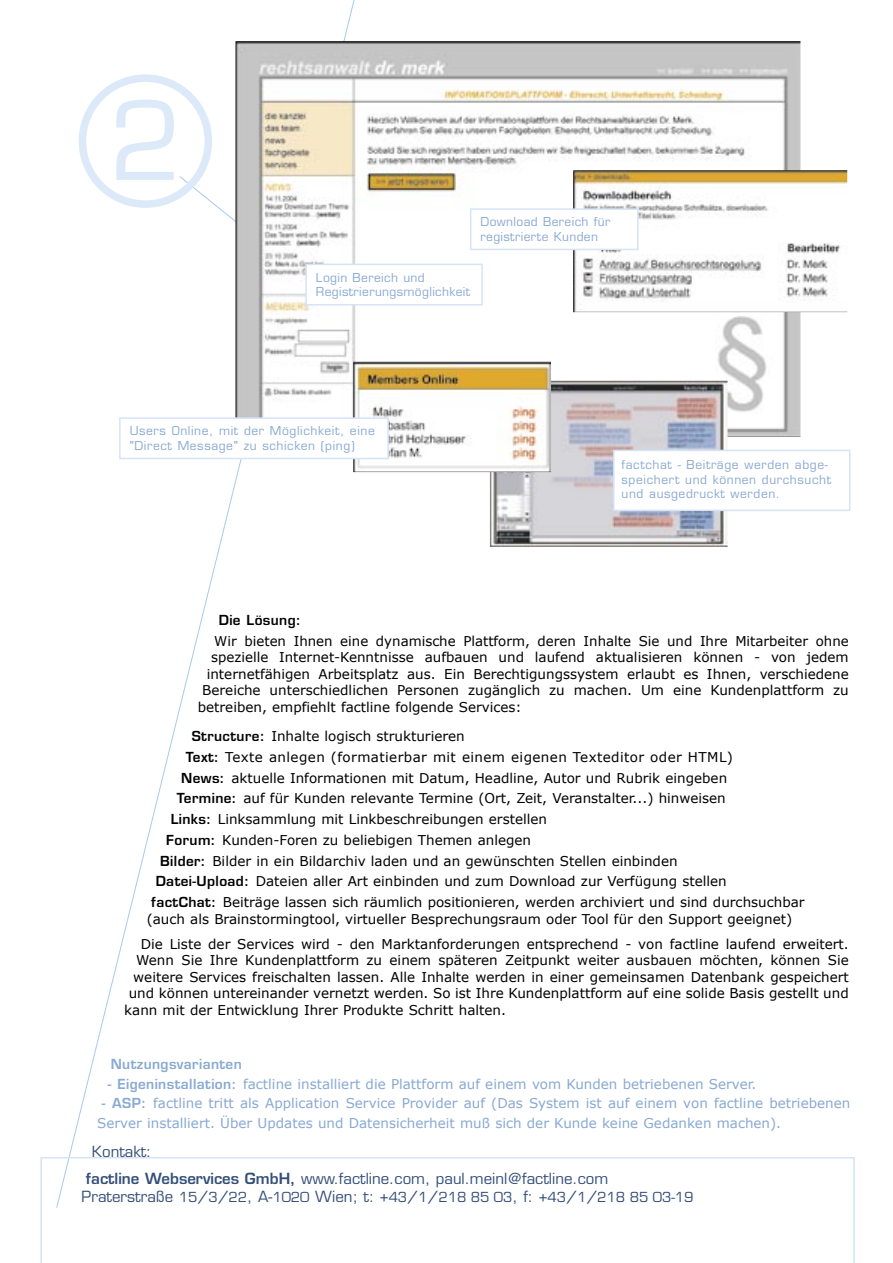
<style>
.page{position:relative;width:893px;height:1263px;background:#fff}
.page>*{position:absolute;margin:0;border:0;box-sizing:border-box;transform-origin:0 0}
.t1{font:106.05px "Eurostile";color:#dce9f8}
.t2{font:15px "Eurostile";color:#344f78}
.t3{font:13.5px "Verdana";color:#000}
.t4{font:13.5px/19.5px "Verdana";color:#88a9d3}
.t5{font:13.5px "Verdana";letter-spacing:.03em;color:#000}
.t6{font:600 13.5px "Eurostile";letter-spacing:.03em;color:#88a9d3}
.t7{font:600 13.5px "Eurostile";letter-spacing:.03em;color:#000}
.t8{font:12px/14.4px "Eurostile";letter-spacing:.05em;color:#88a9d3}
.t9{font:12px "Eurostile";letter-spacing:.03em;color:#88a9d3}
.s1{font-family:"Eurostile";font-weight:600}
.s2{font-weight:600}
.s3{font-size:13.5px}
</style>
<div class="page">
<svg style="left:68px;top:0;width:309px;height:1157px"></svg>
<svg style="left:165px;top:175px;width:70px;height:85px"></svg>
<div style="left:79px;top:74px;width:133px;height:134px;border:7px solid #dce9f8;border-radius:50%"></div>
<svg style="left:40px;top:1157px;width:815px;height:106px"></svg>
<img style="left:235px;top:41px;width:565px;height:396px">
<img style="left:573px;top:170px;width:274px;height:142px">
<img style="left:490px;top:381px;width:238px;height:166px">
<div style="left:614px;top:450px;width:236px;height:60px;background:#fff"></div>
<div style="left:613px;top:450px;width:237px;height:61px;border:1px solid #d5e4f6"></div>
<img style="left:353px;top:361px;width:198px;height:111px">
<div style="left:120px;top:418px;width:268px;height:40px;background:#fff"></div>
<div style="left:119px;top:417px;width:270px;height:42px;border:1px solid #d5e4f6"></div>
<div style="left:306px;top:264px;width:176px;height:41px;background:#fff"></div>
<div style="left:305px;top:264px;width:178px;height:41px;border:1px solid #d5e4f6"></div>
<div style="left:471px;top:209px;width:167px;height:40px;background:#fff"></div>
<div style="left:470px;top:208px;width:169px;height:42px;border:1px solid #d5e4f6"></div>
<p class="t1" style="left:109px;top:77px;width:75px">2</p>
<p class="t9" style="left:480px;top:215px;width:131px">Download Bereich für</p>
<p class="t9" style="left:480px;top:229px;width:119px">registrierte Kunden</p>
<p class="t9" style="left:316px;top:270px;width:110px">Login Bereich und</p>
<p class="t9" style="left:316px;top:284px;width:156px">Registrierungsmöglichkeit</p>
<p class="t8" style="left:130px;top:424px;width:247px">Users Online, mit der Möglichkeit, eine "Direct Message" zu schicken (ping)</p>
<p class="t8" style="left:622px;top:458px;width:211px">factchat - Beiträge werden abge&shy;speichert und können durchsucht und ausgedruckt werden.</p>
<p class="t7" style="left:219px;top:612px;width:84px">Die Lösung:</p>
<p class="t3" style="left:214px;top:632px;width:636px">Wir bieten Ihnen eine dynamische Plattform, deren Inhalte Sie und Ihre Mitarbeiter ohne</p>
<p class="t3" style="left:211px;top:649px;width:639px">spezielle Internet-Kenntnisse aufbauen und laufend aktualisieren können - von jedem</p>
<p class="t3" style="left:207px;top:665px;width:643px">internetfähigen Arbeitsplatz aus. Ein Berechtigungssystem erlaubt es Ihnen, verschiedene</p>
<p class="t3" style="left:202px;top:682px;width:648px">Bereiche unterschiedlichen Personen zugänglich zu machen. Um eine Kundenplattform zu</p>
<p class="t3" style="left:198px;top:698px;width:325px">betreiben, empfiehlt factline folgende Services:</p>
<p class="t3" style="left:192px;top:728px;width:275px"><span class="s1">Structure:</span> Inhalte logisch strukturieren</p>
<p class="t5" style="left:186px;top:748px;width:549px"><span class="s1">Text:</span> Texte anlegen (formatierbar mit einem eigenen Texteditor oder HTML)</p>
<p class="t3" style="left:181px;top:769px;width:547px"><span class="s1">News:</span> aktuelle Informationen mit Datum, Headline, Autor und Rubrik eingeben</p>
<p class="t3" style="left:177px;top:790px;width:551px"><span class="s1">Termine:</span> auf für Kunden relevante Termine (Ort, Zeit, Veranstalter...) hinweisen</p>
<p class="t3" style="left:171px;top:811px;width:378px"><span class="s1">Links:</span> Linksammlung mit Linkbeschreibungen erstellen</p>
<p class="t3" style="left:166px;top:831px;width:366px"><span class="s1">Forum:</span> Kunden-Foren zu beliebigen Themen anlegen</p>
<p class="t3" style="left:160px;top:852px;width:519px"><span class="s1">Bilder:</span> Bilder in ein Bildarchiv laden und an gewünschten Stellen einbinden</p>
<p class="t3" style="left:156px;top:873px;width:572px"><span class="s1">Datei-Upload:</span> Dateien aller Art einbinden und zum Download zur Verfügung stellen</p>
<p class="t3" style="left:151px;top:894px;width:655px"><span class="s1">factChat:</span> Beiträge lassen sich räumlich positionieren, werden archiviert und sind durchsuchbar</p>
<p class="t3" style="left:147px;top:910px;width:647px">(auch als Brainstormingtool, virtueller Besprechungsraum oder Tool für den Support geeignet)</p>
<p class="t3" style="left:141px;top:935px;width:709px">Die Liste der Services wird - den Marktanforderungen entsprechend - von factline laufend erweitert.</p>
<p class="t3" style="left:136px;top:952px;width:714px">Wenn Sie Ihre Kundenplattform zu einem späteren Zeitpunkt weiter ausbauen möchten, können Sie</p>
<p class="t3" style="left:133px;top:968px;width:717px">weitere Services freischalten lassen. Alle Inhalte werden in einer gemeinsamen Datenbank gespeichert</p>
<p class="t3" style="left:129px;top:985px;width:721px">und können untereinander vernetzt werden. So ist Ihre Kundenplattform auf eine solide Basis gestellt und</p>
<p class="t3" style="left:124px;top:1001px;width:383px">kann mit der Entwicklung Ihrer Produkte Schritt halten.</p>
<p class="t6" style="left:111px;top:1055px;width:133px">Nutzungsvarianten</p>
<p class="t4" style="left:108px;top:1073px;width:650px"><span class="s1">- Eigeninstallation:</span> factline installiert die Plattform auf einem vom Kunden betriebenen Server.</p>
<p class="t4" style="left:97px;top:1093px;width:754px;text-indent:4px"><span class="s1">- ASP:</span> factline tritt als Application Service Provider auf (Das System ist auf einem von factline betriebenen<br>Server installiert. Über Updates und Datensicherheit muß sich der Kunde keine Gedanken machen).</p>
<p class="t2" style="left:92px;top:1143px;width:61px">Kontakt:</p>
<p class="t2" style="left:86px;top:1170px;width:524px"><span class="s2">factline Webservices GmbH,</span> www.factline.com, paul.meinl@factline.com</p>
<p class="t2" style="left:81px;top:1188px;width:614px">Praterstraße <span class="s3">15</span>/<span class="s3">3</span>/<span class="s3">22</span>, A-<span class="s3">1020</span> Wien; t: +<span class="s3">43</span>/<span class="s3">1</span>/<span class="s3">218 85 03</span>, f: +<span class="s3">43</span>/<span class="s3">1</span>/<span class="s3">218 85 03-19</span></p>
</div>
